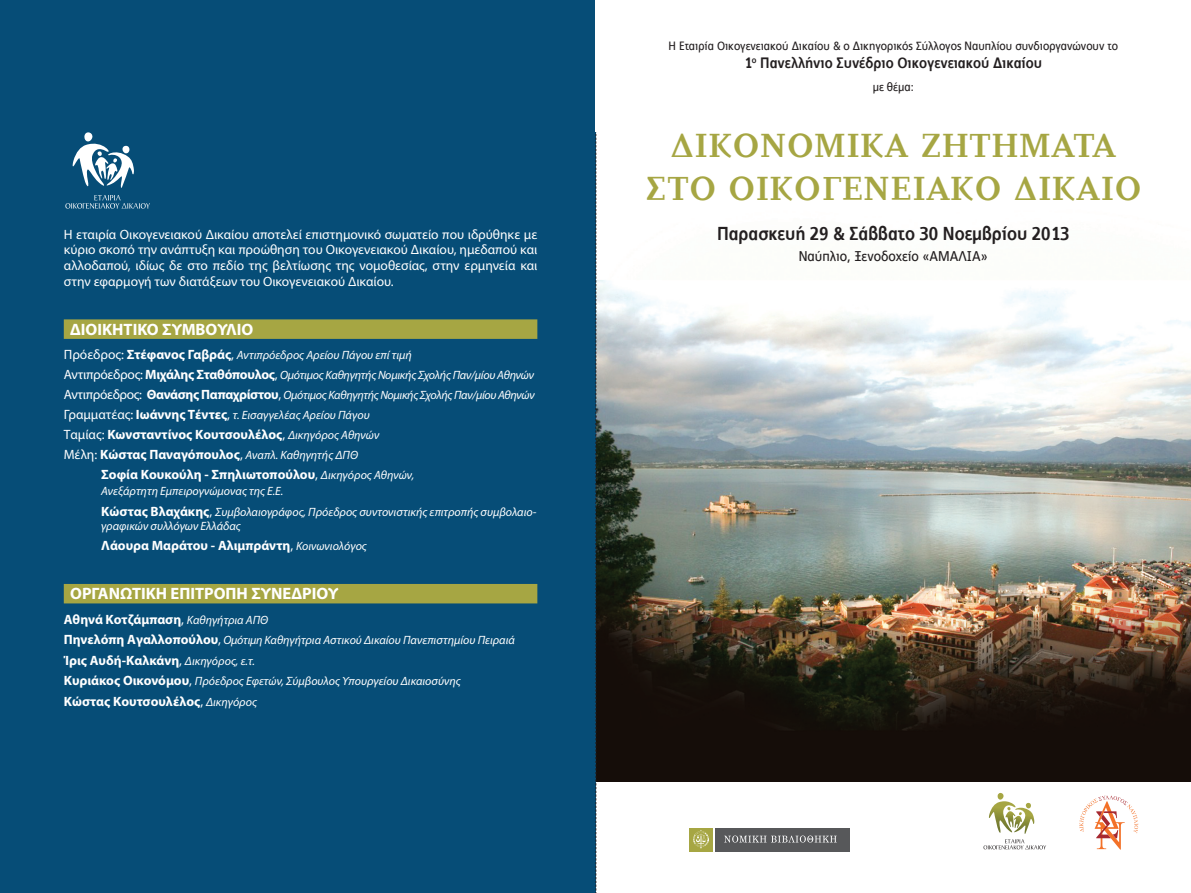
<style>
.page{position:relative;width:1191px;height:893px;background:#fff}
.page>*{position:absolute;margin:0;border:0;box-sizing:border-box;transform-origin:0 0}
.t1{font:700 34.5px/43.5px "PF Diplomat";letter-spacing:.02em;color:#a6a643;text-align:center}
.t2{font:700 18.6px "PF Index";color:#231f20}
.t3{font:700 16.5px "Myriad Pro";color:#fff}
.t4{font:700 15px "PF Index";color:#231f20}
.t5{font:14.1px "PF Index";color:#231f20}
.t6{font:700 13.5px/20px "Myriad Pro";color:#fff}
.t7{font:13.5px/15.8px "Myriad Pro";color:#fff;text-align:justify}
.t8{font:italic 12px/20.4px "Myriad Pro";color:#fff}
.t9{font:italic 12px/20px "Myriad Pro";letter-spacing:-.02em;color:#fff}
.t10{font:12px "PF Index";color:#231f20}
.s1{font-style:normal;font-size:13.5px}
.s2{font-weight:700;font-style:normal;font-size:13.5px}
.s3{font-weight:400}
.s4{font-weight:400;font-style:italic;font-size:12px}
</style>
<div class="page">
<img style="left:596px;top:132px;width:595px;height:650px">
<div style="left:0;top:0;width:595px;height:893px;background:#064d77"></div>
<svg style="left:595px;top:132px;width:1px;height:761px"></svg>
<svg style="left:983px;top:793px;width:63px;height:56px"></svg>
<svg style="left:65px;top:132px;width:85px;height:77px"></svg>
<div style="left:64px;top:319px;width:473px;height:20px;background:#a6a643"></div>
<div style="left:64px;top:584px;width:473px;height:19px;background:#a6a643"></div>
<div style="left:689px;top:828px;width:24px;height:23px;background:#a6a643"></div>
<svg style="left:693px;top:830px;width:16px;height:18px"></svg>
<div style="left:714px;top:828px;width:135px;height:23px;background:#57585a"></div>
<svg style="left:724px;top:835px;width:112px;height:8px"></svg>
<svg style="left:1079px;top:795px;width:59px;height:54px"></svg>
<p class="t7" style="left:64px;top:226px;width:475px">Η εταιρία Οικογενειακού Δικαίου αποτελεί επιστημονικό σωματείο που ιδρύθηκε με κύριο σκοπό την ανάπτυξη και προώθηση του Οικογενειακού Δικαίου, ημεδαπού και αλλοδαπού, ιδίως δε στο πεδίο της βελτίωσης της νομοθεσίας, στην ερμηνεία και στην εφαρμογή των διατάξεων του Οικογενειακού Δικαίου.</p>
<h3 class="t3" style="left:70px;top:318px;width:185px">ΔΙΟΙΚΗΤΙΚΟ ΣΥΜΒΟΥΛΙΟ</h3>
<p class="t9" style="left:64px;top:345px;width:472px"><span class="s1">Πρόεδρος:</span> <span class="s2">Στέφανος Γαβράς</span><span class="s1">,</span> Αντιπρόεδρος Αρείου Πάγου επί τιμή<br><span class="s1">Αντιπρόεδρος:</span> <span class="s2">Μιχάλης Σταθόπουλος</span><span class="s1">,</span> Ομότιμος Καθηγητής Νομικής Σχολής Παν/μίου Αθηνών <span class="s1">Αντιπρόεδρος:</span> <span class="s2">Θανάσης Παπαχρίστου</span><span class="s1">,</span> Ομότιμος Καθηγητής Νομικής Σχολής Παν/μίου Αθηνών <span class="s1">Γραμματέας:</span> <span class="s2">Ιωάννης Τέντες</span><span class="s1">,</span> τ. Εισαγγελέας Αρείου Πάγου</p>
<p class="t6" style="left:64px;top:424px;width:317px"><span class="s3">Ταμίας:</span> Κωνσταντίνος Κουτσουλέλος<span class="s3">,</span> <span class="s4">Δικηγόρος Αθηνών<br></span><span class="s3">Μέλη:</span> Κώστας Παναγόπουλος<span class="s3">,</span> <span class="s4">Αναπλ. Καθηγητής ΔΠΘ</span></p>
<p class="t6" style="left:101px;top:464px;width:314px">Σοφία Κουκούλη - Σπηλιωτοπούλου<span class="s3">,</span> <span class="s4">Δικηγόρος Αθηνών,</span></p>
<p class="t8" style="left:101px;top:481px;width:437px">Ανεξάρτητη Εμπειρογνώμονας της Ε.Ε.<br><span class="s2">Κώστας Βλαχάκης</span><span class="s1">,</span> Συμβολαιογράφος, Πρόεδρος συντονιστικής επιτροπής συμβολαιο-</p>
<p class="t8" style="left:101px;top:516px;width:141px">γραφικών συλλόγων Ελλάδας</p>
<p class="t6" style="left:101px;top:535px;width:267px">Λάουρα Μαράτου - Αλιμπράντη<span class="s3">,</span> <span class="s4">Kοινωνιολόγος</span></p>
<h3 class="t3" style="left:70px;top:583px;width:270px">ΟΡΓΑΝΩΤΙΚΗ ΕΠΙΤΡΟΠΗ ΣΥΝΕΔΡΙΟΥ</h3>
<p class="t6" style="left:64px;top:609px;width:206px">Αθηνά Κοτζάμπαση<span class="s3">,</span> <span class="s4">Καθηγήτρια ΑΠΘ</span></p>
<p class="t8" style="left:64px;top:630px;width:453px"><span class="s2">Πηνελόπη Αγαλλοπούλου</span><span class="s1">,</span> Ομότιμη Καθηγήτρια Αστικού Δικαίου Πανεπιστημίου Πειραιά</p>
<p class="t6" style="left:64px;top:650px;width:193px">Ίρις Αυδή-Καλκάνη<span class="s3">,</span> <span class="s4">Δικηγόρος, ε.τ.</span></p>
<p class="t8" style="left:64px;top:671px;width:398px"><span class="s2">Κυριάκος Οικονόμου</span><span class="s1">,</span> Πρόεδρος Εφετών, Σύμβουλος Υπουργείου Δικαιοσύνης</p>
<p class="t6" style="left:64px;top:691px;width:195px">Κώστας Κουτσουλέλος<span class="s3">,</span> <span class="s4">Δικηγόρος</span></p>
<p class="t10" style="left:668px;top:39px;width:451px">Η Εταιρία Οικογενειακού Δικαίου &amp; ο Δικηγορικός Σύλλογος Ναυπλίου συνδιοργανώνουν το</p>
<p class="t4" style="left:744px;top:54px;width:299px">1<sup>ο</sup> Πανελλήνιο Συνέδριο Οικογενειακού Δικαίου</p>
<p class="t10" style="left:872px;top:80px;width:42px">με θέμα:</p>
<h1 class="t1" style="left:645px;top:124px;width:497px">ΔΙΚΟΝΟΜΙΚΑ ΖΗΤΗΜΑΤΑ<br>ΣΤΟ ΟΙΚΟΓΕΝΕΙΑΚΟ ΔΙΚΑΙΟ</h1>
<h2 class="t2" style="left:717px;top:222px;width:354px">Παρασκευή 29 &amp; Σάββατο 30 Νοεμβρίου 2013</h2>
<p class="t5" style="left:798px;top:248px;width:190px">Ναύπλιο, Ξενοδοχείο «ΑΜΑΛΙΑ»</p>
</div>
